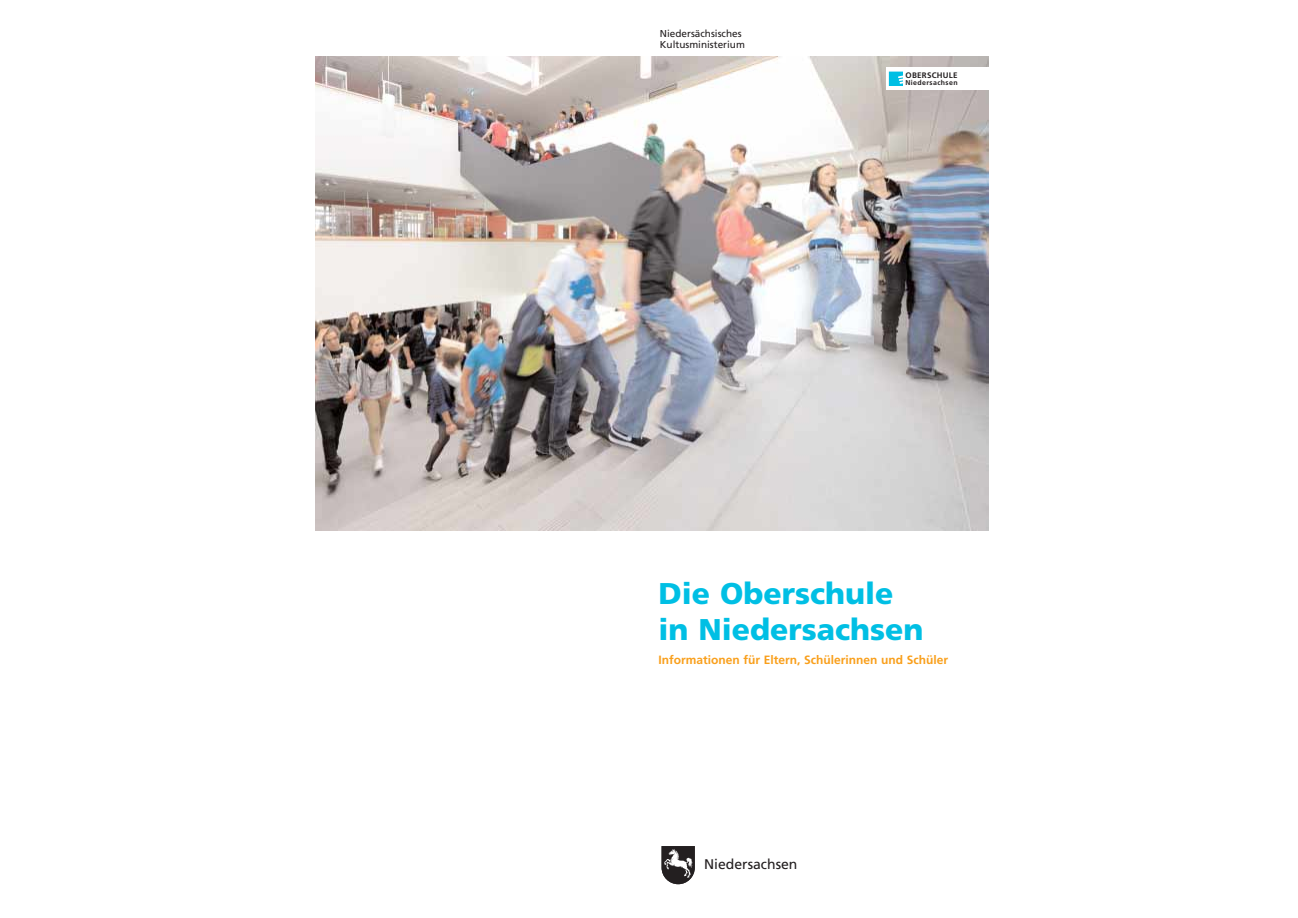
<style>
.page{position:relative;width:1298px;height:918px;background:#fff}
.page>*{position:absolute;margin:0;border:0;box-sizing:border-box;transform-origin:0 0}
.t1{font:900 30px/36px "Frutiger";color:#00bfe4}
.t2{font:14px "Frutiger";color:#231f20}
.t3{font:700 12px "Frutiger";color:#f99f1b}
.t4{font:10px/11px "Frutiger";color:#231f20}
.t5{font:700 8px "Frutiger";letter-spacing:.035em;color:#231f20}
.t6{font:700 7px "Frutiger";letter-spacing:.055em;color:#231f20}
</style>
<div class="page">
<img style="left:315px;top:56px;width:674px;height:474px">
<svg style="left:662px;top:846px;width:33px;height:38px"></svg>
<div style="left:886px;top:68px;width:133px;height:22px;background:#fff"></div>
<svg style="left:889px;top:72px;width:14px;height:14px"></svg>
<p class="t4" style="left:660px;top:28px;width:87px">Niedersächsisches<br>Kultusministerium</p>
<p class="t5" style="left:906px;top:72px;width:54px">OBERSCHULE</p>
<p class="t6" style="left:906px;top:80px;width:54px">Niedersachsen</p>
<h1 class="t1" style="left:658px;top:578px;width:267px">Die Oberschule in Niedersachsen</h1>
<p class="t3" style="left:658px;top:655px;width:291px">Informationen für Eltern, Schülerinnen und Schüler</p>
<p class="t2" style="left:704px;top:858px;width:95px">Niedersachsen</p>
</div>
